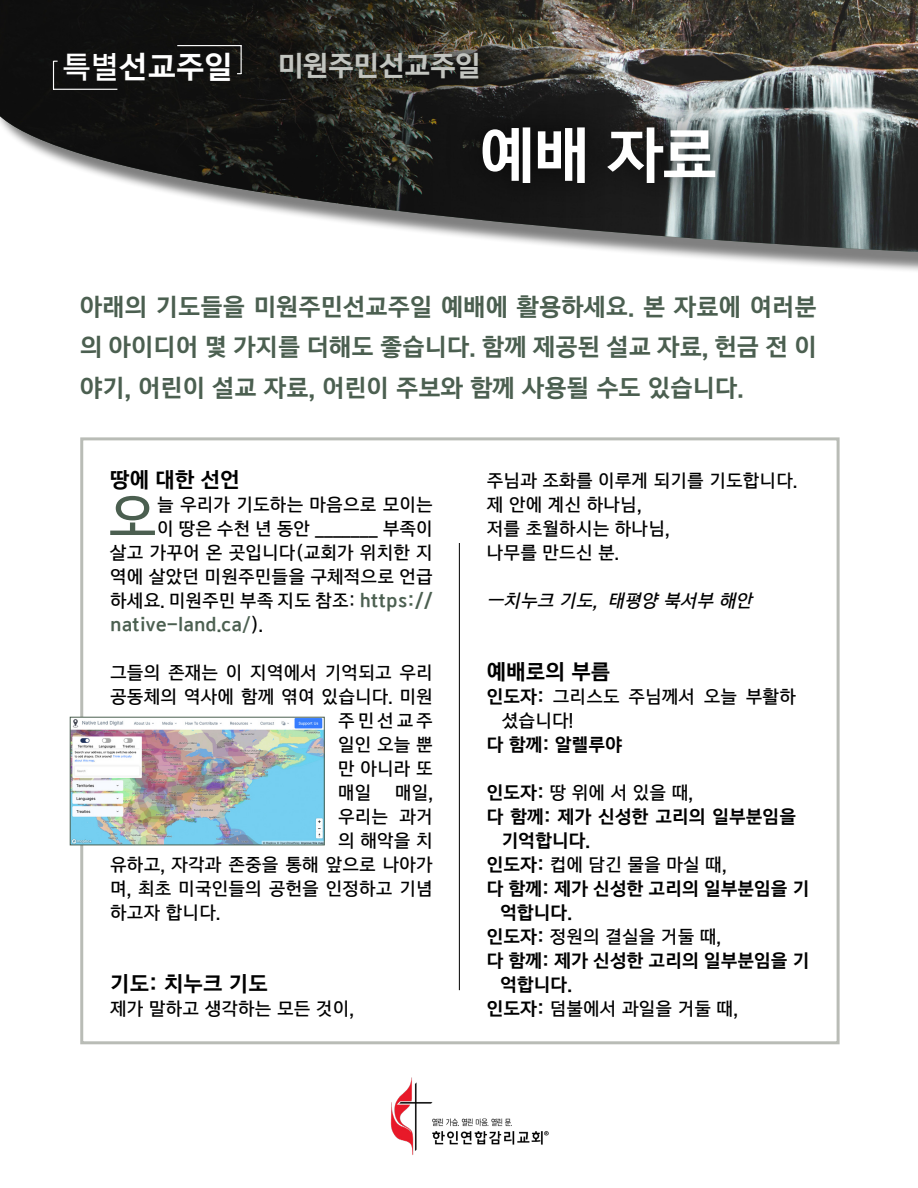
<style>
.page{position:relative;width:918px;height:1188px;background:#fff}
.page>*{position:absolute;margin:0;border:0;box-sizing:border-box;transform-origin:0 0}
.t1{font:700 60px "Yeolrin Gothic";color:#fff}
.t2{font:500 52.8px "Yeolrin Gothic";color:#4b5f50}
.t3{font:30.6px "Yeolrin Gothic Bold KS Cpc EUC H";color:#fff}
.t4{font:700 27.9px "Yeolrin Gothic";letter-spacing:-.02em;color:#c3c5c0}
.t5{font:700 24px/40.5px "Yeolrin Gothic";color:#4b5f50;text-align:justify}
.t6{font:700 21px "Yeolrin Gothic";color:#000}
.t7{font:500 18px/24px "Yeolrin Gothic";color:#000}
.t8{font:700 18px "Yeolrin Gothic";color:#000}
.t9{font:700 18px "Yeolrin Gothic";color:#4b5f50}
.t10{font:italic 500 18px "Yeolrin Gothic";color:#000}
.s1{font-family:"Yeolrin Gothic Medium KS Cpc EUC H"}
.s2{font-weight:700;color:#4b5f50}
.s3{font-weight:500}
.s4{font-weight:500;color:#000}
.s5{font-weight:700}
</style>
<div class="page">
<div style="left:0;top:0;width:918px;height:275px;background:#000;opacity:.5"></div>
<svg style="left:0;top:0;width:918px;height:253px"></svg>
<div style="left:80px;top:437px;width:760px;height:607px;border:3px solid #b9bcb6"></div>
<hr style="left:459px;top:543px;width:1px;height:447px;background:#000">
<img style="left:72px;top:719px;width:251px;height:124px">
<div style="left:70px;top:717px;width:255px;height:128px;border:1px solid #4b5f50"></div>
<svg style="left:446px;top:91px;width:304px;height:127px;background:#313434"></svg>
<div style="left:265px;top:38px;width:228px;height:55px;background:#000;opacity:.5"></div>
<hr style="left:53px;top:89px;width:64px;height:1px;background:#fff">
<svg style="left:53px;top:61px;width:5px;height:28px"></svg>
<hr style="left:177px;top:45px;width:64px;height:1px;background:#fff">
<svg style="left:237px;top:45px;width:5px;height:29px"></svg>
<img style="left:376px;top:1044px;width:186px;height:111px">
<h3 class="t3" style="left:62px;top:47px;width:172px"><span class="s1">특별</span>선교주일</h3>
<h3 class="t4" style="left:278px;top:47px;width:205px">미원주민선교주일</h3>
<h1 class="t1" style="left:480px;top:116px;width:239px">예배 자료</h1>
<h3 class="t5" style="left:80px;top:286px;width:738px">아래의 기도들을 미원주민선교주일 예배에 활용하세요. 본 자료에 여러분 의 아이디어 몇 가지를 더해도 좋습니다. 함께 제공된 설교 자료, 헌금 전 이 야기, 어린이 설교 자료, 어린이 주보와 함께 사용될 수도 있습니다.</h3>
<p class="t6" style="left:110px;top:466px;width:131px">땅에 대한 선언</p>
<h2 class="t2" style="left:108px;top:484px;width:51px">오</h2>
<p class="t7" style="left:157px;top:492px;width:277px">늘 우리가 기도하는 마음으로 모이는</p>
<p class="t7" style="left:157px;top:516px;width:277px">이 땅은 수천 년 동안 _______ 부족이</p>
<p class="t7" style="left:110px;top:540px;width:324px">살고 가꾸어 온 곳입니다(교회가 위치한 지</p>
<p class="t7" style="left:110px;top:564px;width:324px">역에 살았던 미원주민들을 구체적으로 언급</p>
<p class="t7" style="left:110px;top:588px;width:324px">하세요. 미원주민 부족 지도 참조: <span class="s2">https://</span></p>
<p class="t9" style="left:110px;top:613px;width:154px">native-land.ca<span class="s3">/</span><span class="s4">).</span></p>
<p class="t7" style="left:110px;top:660px;width:324px">그들의 존재는 이 지역에서 기억되고 우리</p>
<p class="t7" style="left:110px;top:684px;width:324px">공동체의 역사에 함께 엮여 있습니다. 미원</p>
<p class="t7" style="left:338px;top:708px;width:96px">주민선교주</p>
<p class="t7" style="left:338px;top:732px;width:96px">일인 오늘 뿐</p>
<p class="t7" style="left:338px;top:756px;width:96px">만 아니라 또</p>
<p class="t7" style="left:338px;top:780px;width:35px">매일</p>
<p class="t7" style="left:395px;top:780px;width:39px">매일,</p>
<p class="t7" style="left:338px;top:804px;width:96px">우리는 과거</p>
<p class="t7" style="left:338px;top:828px;width:96px">의 해악을 치</p>
<p class="t7" style="left:110px;top:852px;width:324px">유하고, 자각과 존중을 통해 앞으로 나아가</p>
<p class="t7" style="left:110px;top:876px;width:324px">며, 최초 미국인들의 공헌을 인정하고 기념</p>
<p class="t7" style="left:110px;top:900px;width:111px">하고자 합니다.</p>
<p class="t6" style="left:110px;top:970px;width:159px">기도: 치누크 기도</p>
<p class="t7" style="left:110px;top:996px;width:245px">제가 말하고 생각하는 모든 것이,</p>
<p class="t7" style="left:487px;top:468px;width:312px">주님과 조화를 이루게 되기를 기도합니다. 제 안에 계신 하나님,<br>저를 초월하시는 하나님,<br>나무를 만드신 분.</p>
<p class="t10" style="left:487px;top:589px;width:272px">—치누크 기도, 태평양 북서부 해안</p>
<p class="t6" style="left:487px;top:658px;width:125px">예배로의 부름</p>
<p class="t7" style="left:502px;top:684px;width:296px;text-indent:-15px"><span class="s5">인도자:</span> 그리스도 주님께서 오늘 부활하 셨습니다!</p>
<p class="t8" style="left:487px;top:733px;width:137px">다 함께: 알렐루야</p>
<p class="t7" style="left:487px;top:780px;width:207px"><span class="s5">인도자:</span> 땅 위에 서 있을 때,</p>
<p class="t8" style="left:487px;top:805px;width:311px">다 함께: 제가 신성한 고리의 일부분임을</p>
<p class="t8" style="left:502px;top:829px;width:90px">기억합니다.</p>
<p class="t7" style="left:487px;top:852px;width:241px"><span class="s5">인도자:</span> 컵에 담긴 물을 마실 때,</p>
<p class="t8" style="left:487px;top:877px;width:324px">다 함께: 제가 신성한 고리의 일부분임을 기</p>
<p class="t8" style="left:500px;top:901px;width:73px">억합니다.</p>
<p class="t7" style="left:487px;top:924px;width:235px"><span class="s5">인도자:</span> 정원의 결실을 거둘 때,</p>
<p class="t8" style="left:487px;top:949px;width:324px">다 함께: 제가 신성한 고리의 일부분임을 기</p>
<p class="t8" style="left:500px;top:973px;width:73px">억합니다.</p>
<p class="t7" style="left:487px;top:996px;width:252px"><span class="s5">인도자:</span> 덤불에서 과일을 거둘 때,</p>
</div>
